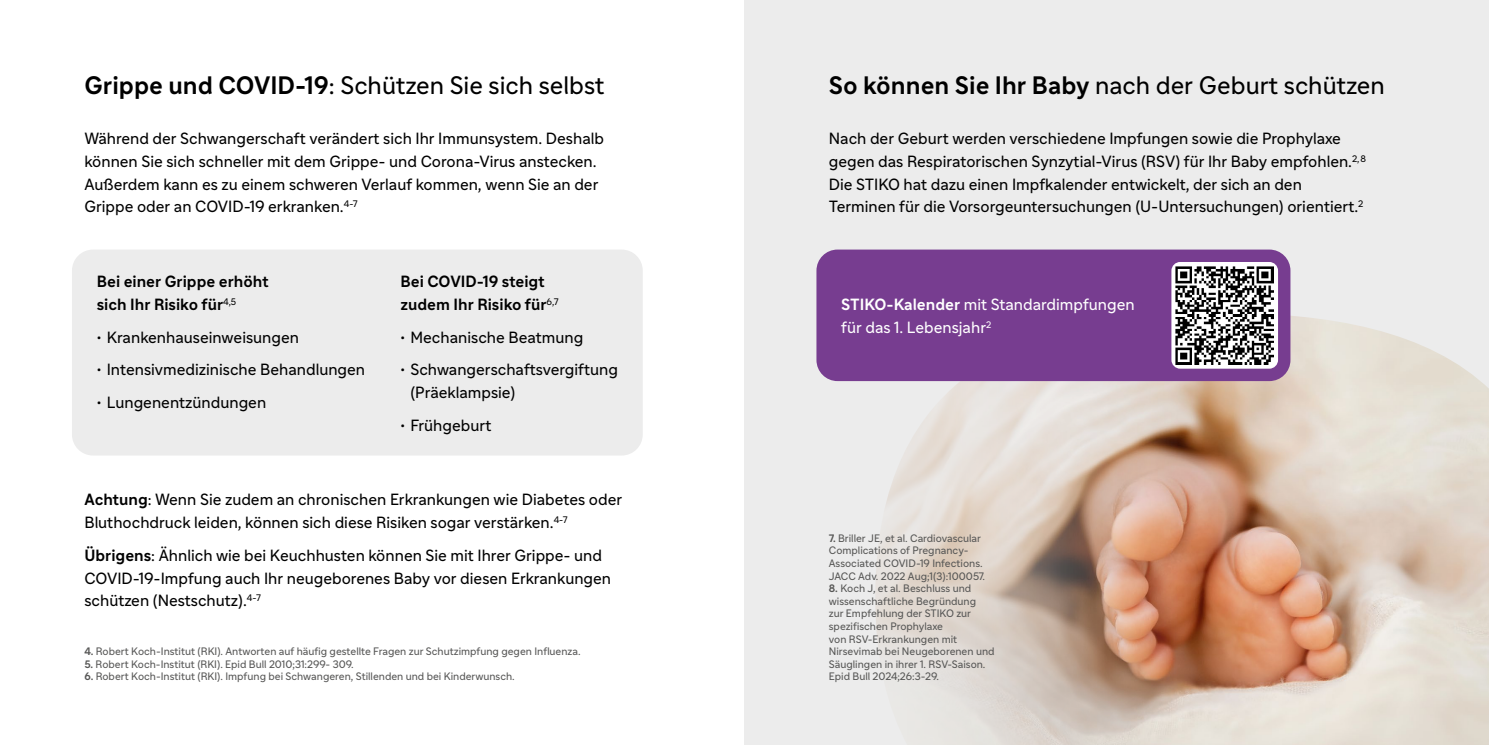
<style>
.page{position:relative;width:1489px;height:745px;background:#fff}
.page>*{position:absolute;margin:0;border:0;box-sizing:border-box;transform-origin:0 0}
.t1{font:24.5px "Sanofi Sans";color:#000}
.t2{font:15.75px/22.8px "Sanofi Sans";color:#000}
.t3{font:700 15.75px/22.8px "Sanofi Sans";color:#000}
.t4{font:15.75px/22.8px "Sanofi Sans";color:#fff}
.t5{font:10.5px/12.6px "Sanofi Sans";color:#565655}
.s1{font-weight:700}
</style>
<div class="page">
<div style="left:72px;top:249px;width:570px;height:206px;background:#ececec;border-radius:21px"></div>
<div style="left:744px;top:0;width:744px;height:744px;background:#ececec"></div>
<img style="left:875px;top:312px;width:613px;height:432px">
<div style="left:816px;top:249px;width:474px;height:132px;background:#773d90;border-radius:21px"></div>
<div style="left:1171px;top:262px;width:106px;height:106px;background:#fff;border-radius:9px"></div>
<img style="left:1175px;top:266px;width:98px;height:98px">
<p class="t1" style="left:84px;top:70px;width:521px"><span class="s1">Grippe und COVID-19</span>: Schützen Sie sich selbst</p>
<p class="t1" style="left:828px;top:70px;width:557px"><span class="s1">So können Sie Ihr Baby</span> nach der Geburt schützen</p>
<p class="t2" style="left:84px;top:127px;width:521px">Während der Schwangerschaft verändert sich Ihr Immunsystem. Deshalb können Sie sich schneller mit dem Grippe- und Corona-Virus anstecken.<br>Außerdem kann es zu einem schweren Verlauf kommen, wenn Sie an der Grippe oder an COVID-19 erkranken.<sup>4-7</sup></p>
<p class="t3" style="left:97px;top:270px;width:173px">Bei einer Grippe erhöht sich Ihr Risiko für<sup>4,5</sup></p>
<p class="t2" style="left:97px;top:325px;width:204px">• Krankenhauseinweisungen</p>
<p class="t2" style="left:97px;top:358px;width:270px">• Intensivmedizinische Behandlungen</p>
<p class="t2" style="left:97px;top:390px;width:171px">• Lungenentzündungen</p>
<p class="t3" style="left:400px;top:270px;width:160px">Bei COVID-19 steigt zudem Ihr Risiko für<sup>6,7</sup></p>
<p class="t2" style="left:400px;top:325px;width:184px">• Mechanische Beatmung</p>
<p class="t2" style="left:410px;top:358px;width:209px;text-indent:-10px">• Schwangerschaftsvergiftung (Präeklampsie)</p>
<p class="t2" style="left:400px;top:413px;width:92px">• Frühgeburt</p>
<p class="t2" style="left:84px;top:488px;width:539px"><span class="s1">Achtung</span>: Wenn Sie zudem an chronischen Erkrankungen wie Diabetes oder<br>Bluthochdruck leiden, können sich diese Risiken sogar verstärken.<sup>4-7</sup></p>
<p class="t2" style="left:84px;top:543px;width:528px"><span class="s1">Übrigens</span>: Ähnlich wie bei Keuchhusten können Sie mit Ihrer Grippe- und<br>COVID-19-Impfung auch Ihr neugeborenes Baby vor diesen Erkrankungen schützen (Nestschutz).<sup>4-7</sup></p>
<p class="t5" style="left:84px;top:644px;width:497px"><span class="s1">4.</span> Robert Koch-Institut (RKI). Antworten auf häufig gestellte Fragen zur Schutzimpfung gegen Influenza.</p>
<p class="t5" style="left:84px;top:657px;width:271px"><span class="s1">5.</span> Robert Koch-Institut (RKI). Epid Bull 2010;31:299- 309.</p>
<p class="t5" style="left:84px;top:670px;width:432px"><span class="s1">6.</span> Robert Koch-Institut (RKI). Impfung bei Schwangeren, Stillenden und bei Kinderwunsch.</p>
<p class="t2" style="left:828px;top:127px;width:538px">Nach der Geburt werden verschiedene Impfungen sowie die Prophylaxe gegen das Respiratorischen Synzytial-Virus (RSV) für Ihr Baby empfohlen.<sup>2,8<br></sup>Die STIKO hat dazu einen Impfkalender entwickelt, der sich an den Terminen für die Vorsorgeuntersuchungen (U-Untersuchungen) orientiert.<sup>2</sup></p>
<p class="t4" style="left:841px;top:293px;width:295px"><span class="s1">STIKO-Kalender</span> mit Standardimpfungen für das 1. Lebensjahr<sup>2</sup></p>
<p class="t5" style="left:828px;top:531px;width:158px"><span class="s1">7.</span> Briller JE, et al. Cardiovascular Complications of Pregnancy-Associated COVID-19 Infections.<br>JACC Adv. 2022 Aug;1(3):100057.</p>
<p class="t5" style="left:828px;top:581px;width:167px"><span class="s1">8.</span> Koch J, et al. Beschluss und wissenschaftliche Begründung<br>zur Empfehlung der STIKO zur spezifischen Prophylaxe<br>von RSV-Erkrankungen mit<br>Nirsevimab bei Neugeborenen und<br>Säuglingen in ihrer 1. RSV-Saison.<br>Epid Bull 2024;26:3-29.</p>
</div>
